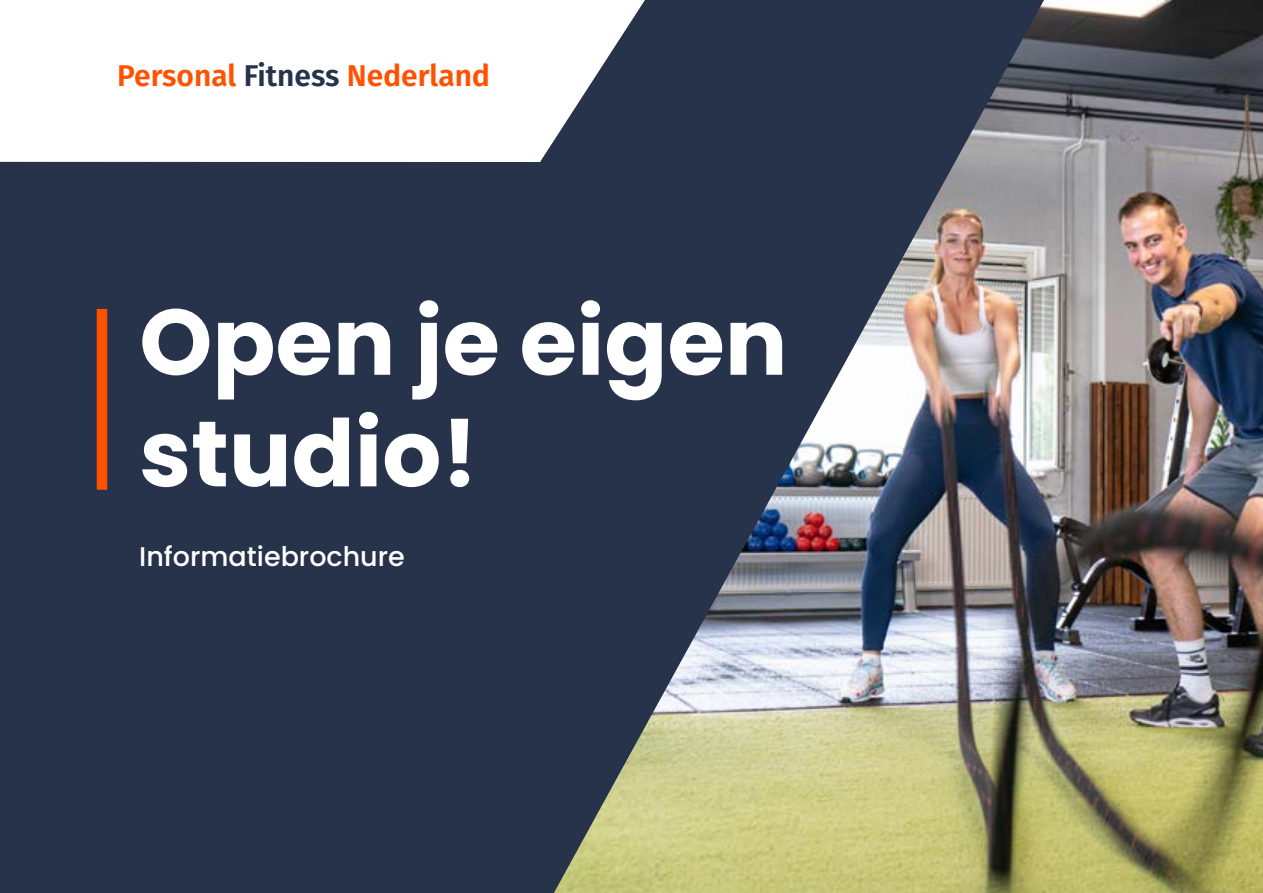
<style>
.page{position:relative;width:1263px;height:893px;background:#fff}
.page>*{position:absolute;margin:0;border:0;box-sizing:border-box;transform-origin:0 0}
.t1{font:700 93px/111.6px "Poppins";color:#fff}
.t2{font:600 30px "Fira Sans";color:#ff5200}
.t3{font:500 27px "Poppins";color:#fff}
.s1{color:#27334b}
</style>
<div class="page">
<div style="left:0;top:163px;width:554px;height:730px;background:#27334b"></div>
<div style="left:97px;top:309px;width:10px;height:181px;background:#ff5200"></div>
<img style="left:554px;top:0;width:709px;height:893px">
<svg style="left:0;top:0;width:671px;height:163px"></svg>
<p class="t2" style="left:117px;top:54px;width:374px">Personal <span class="s1">Fitness</span> Nederland</p>
<h1 class="t1" style="left:139px;top:288px;width:650px">Open je eigen studio!</h1>
<p class="t3" style="left:139px;top:546px;width:267px">Informatiebrochure</p>
</div>
